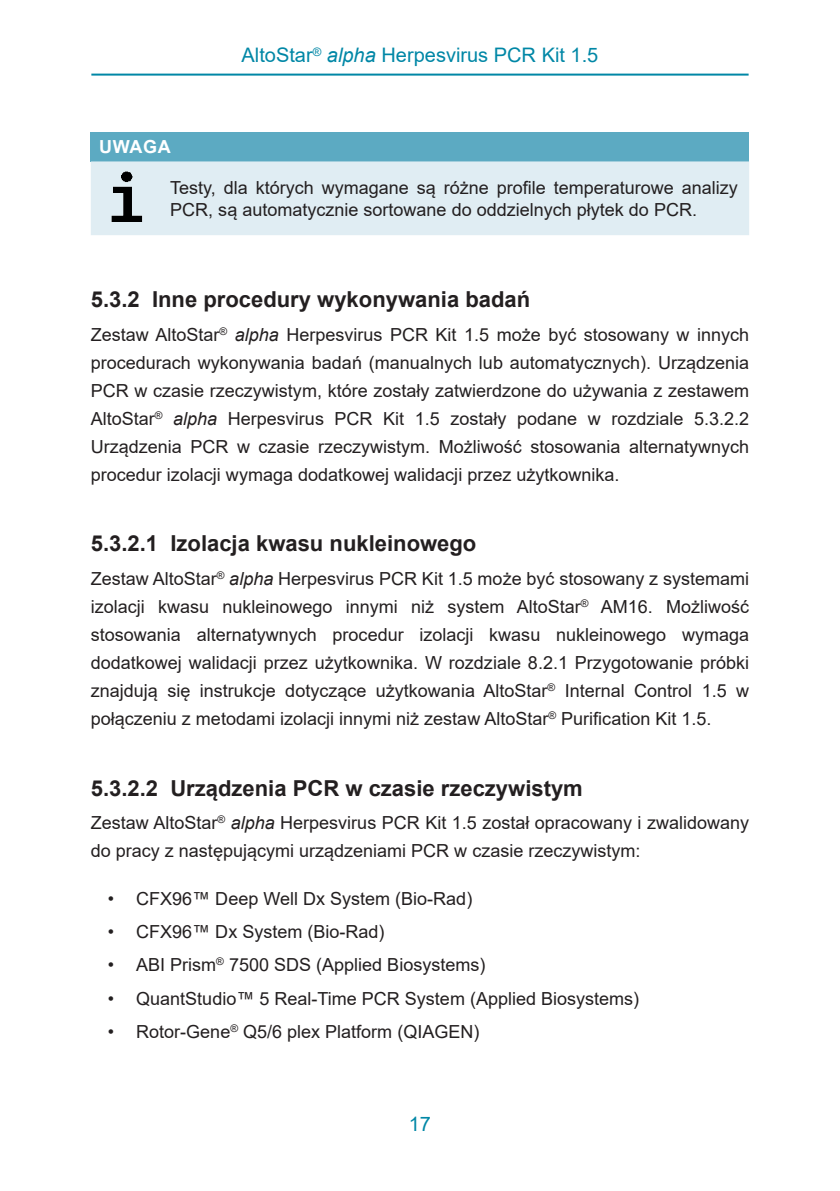
<style>
.page{position:relative;width:840px;height:1191px;background:#fff}
.page>*{position:absolute;margin:0;border:0;box-sizing:border-box;transform-origin:0 0}
.Level_4{font:700 22px "Arial";color:#231f20}
.Level_3{font:700 22px "Arial";color:#231f20}
.Seitenkopf{font:20px "Arial";color:#0087a6}
.Mengentext{font:18px/28px "Arial";color:#231f20;text-align:justify}
.Note_para{font:18px/22px "Arial";color:#231f20}
.Note_Titel{font:700 18px "Arial";letter-spacing:.035em;color:#fff}
.s1{font-style:italic}
</style>
<div class="page">
<hr style="left:91px;top:74px;width:657px;height:2px;background:#0087a6">
<div style="left:91px;top:132px;width:657px;height:29px;background:#5caac2"></div>
<div style="left:91px;top:161px;width:657px;height:74px;background:#e0edf3"></div>
<img style="left:94px;top:167px;width:62px;height:62px">
<p class="Note_Titel" style="left:99px;top:134px;width:73px">UWAGA</p>
<p class="Seitenkopf" style="left:241px;top:41px;width:358px">AltoStar<sup>®</sup> <span class="s1">alpha</span> Herpesvirus PCR Kit 1.5</p>
<p class="Note_para" style="left:170px;top:176px;width:568px">Testy, dla których wymagane są różne profile temperaturowe analizy<br>PCR, są automatycznie sortowane do oddzielnych płytek do PCR.</p>
<p class="Level_3" style="left:91px;top:284px;width:440px">5.3.2 Inne procedury wykonywania badań</p>
<p class="Mengentext" style="left:91px;top:320px;width:659px">Zestaw AltoStar<sup>®</sup> <span class="s1">alpha</span> Herpesvirus PCR Kit 1.5 może być stosowany w innych procedurach wykonywania badań (manualnych lub automatycznych). Urządzenia PCR w czasie rzeczywistym, które zostały zatwierdzone do używania z zestawem AltoStar<sup>®</sup> <span class="s1">alpha</span> Herpesvirus PCR Kit 1.5 zostały podane w rozdziale 5.3.2.2<br>Urządzenia PCR w czasie rzeczywistym. Możliwość stosowania alternatywnych procedur izolacji wymaga dodatkowej walidacji przez użytkownika.</p>
<p class="Level_4" style="left:91px;top:528px;width:387px">5.3.2.1 Izolacja kwasu nukleinowego</p>
<p class="Mengentext" style="left:91px;top:564px;width:659px">Zestaw AltoStar<sup>®</sup> <span class="s1">alpha</span> Herpesvirus PCR Kit 1.5 może być stosowany z systemami izolacji kwasu nukleinowego innymi niż system AltoStar<sup>®</sup> AM16. Możliwość stosowania alternatywnych procedur izolacji kwasu nukleinowego wymaga dodatkowej walidacji przez użytkownika. W rozdziale 8.2.1 Przygotowanie próbki znajdują się instrukcje dotyczące użytkowania AltoStar<sup>®</sup> Internal Control 1.5 w połączeniu z metodami izolacji innymi niż zestaw AltoStar<sup>®</sup> Purification Kit 1.5.</p>
<p class="Level_4" style="left:91px;top:772px;width:493px">5.3.2.2 Urządzenia PCR w czasie rzeczywistym</p>
<p class="Mengentext" style="left:91px;top:809px;width:659px">Zestaw AltoStar<sup>®</sup> <span class="s1">alpha</span> Herpesvirus PCR Kit 1.5 został opracowany i zwalidowany do pracy z następującymi urządzeniami PCR w czasie rzeczywistym:</p>
<p class="Mengentext" style="left:108px;top:884px;width:366px">• CFX96™ Deep Well Dx System (Bio-Rad)</p>
<p class="Mengentext" style="left:108px;top:917px;width:278px">• CFX96™ Dx System (Bio-Rad)</p>
<p class="Mengentext" style="left:108px;top:951px;width:379px">• ABI Prism<sup>®</sup> 7500 SDS (Applied Biosystems)</p>
<p class="Mengentext" style="left:108px;top:984px;width:532px">• QuantStudio™ 5 Real-Time PCR System (Applied Biosystems)</p>
<p class="Mengentext" style="left:108px;top:1017px;width:373px">• Rotor-Gene<sup>®</sup> Q5/6 plex Platform (QIAGEN)</p>
<p class="Seitenkopf" style="left:408px;top:1110px;width:24px">17</p>
</div>
